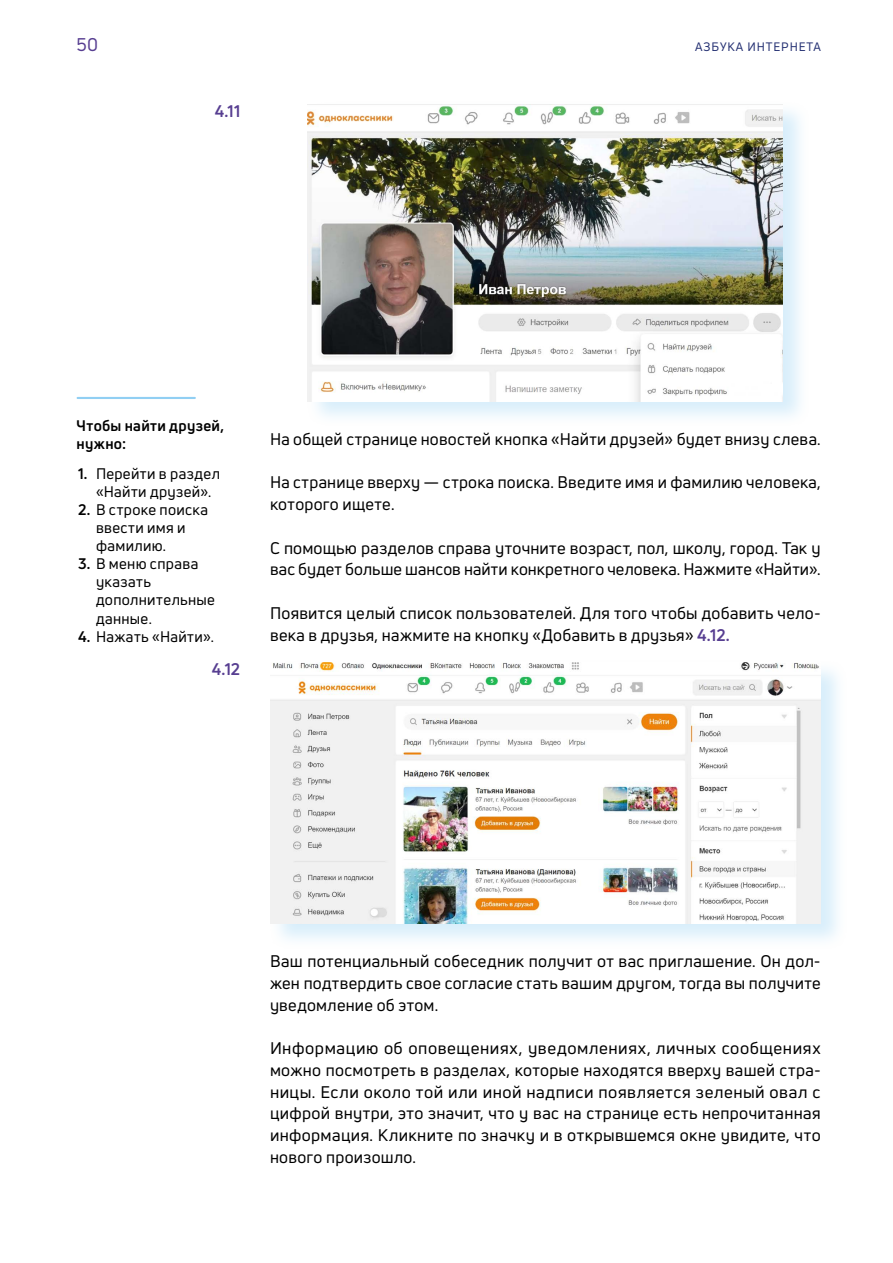
<style>
.page{position:relative;width:893px;height:1263px;background:#fff}
.page>*{position:absolute;margin:0;border:0;box-sizing:border-box;transform-origin:0 0}
.t1{font:18px "Uni Neue";color:#573e91}
.t2{font:16.5px/21.8px "Uni Neue";letter-spacing:.015em;color:#000}
.t3{font:700 16.5px "Uni Neue";color:#573e91}
.t4{font:15px/18px "Uni Neue";letter-spacing:.025em;color:#000}
.t5{font:700 15px/18px "Uni Neue";letter-spacing:.02em;color:#000}
.t6{font:12px "Uni Neue";letter-spacing:.075em;color:#243072}
.s1{font-weight:700}
.s2{font-weight:700;color:#573e91}
</style>
<div class="page">
<div style="left:307px;top:101px;width:503px;height:326px;background:#91cff3;opacity:.35"></div>
<img style="left:308px;top:104px;width:475px;height:297px">
<div style="left:269px;top:660px;width:579px;height:289px;background:#91cff3;opacity:.35"></div>
<img style="left:270px;top:662px;width:551px;height:261px">
<hr style="left:78px;top:397px;width:117px;height:2px;background:#91cff3">
<p class="t1" style="left:77px;top:33px;width:23px">50</p>
<p class="t6" style="left:695px;top:39px;width:127px">АЗБУКА ИНТЕРНЕТА</p>
<p class="t3" style="left:215px;top:100px;width:27px">4.11</p>
<p class="t5" style="left:77px;top:416px;width:149px">Чтобы найти друзей, нужно:</p>
<p class="t4" style="left:96px;top:465px;width:126px;text-indent:-18px"><span class="s1">1.</span> Перейти в раздел «Найти друзей».</p>
<p class="t4" style="left:96px;top:501px;width:114px;text-indent:-18px"><span class="s1">2.</span> В строке поиска ввести имя и фамилию.</p>
<p class="t4" style="left:96px;top:555px;width:121px;text-indent:-18px"><span class="s1">3.</span> В меню справа указать дополнительные данные.</p>
<p class="t4" style="left:78px;top:627px;width:137px"><span class="s1">4.</span> Нажать «Найти».</p>
<p class="t3" style="left:212px;top:658px;width:30px">4.12</p>
<p class="t2" style="left:270px;top:428px;width:552px">На общей странице новостей кнопка «Найти друзей» будет внизу слева.</p>
<p class="t2" style="left:270px;top:471px;width:552px">На странице вверху — строка поиска. Введите имя и фамилию человека, которого ищете.</p>
<p class="t2" style="left:270px;top:537px;width:552px">С помощью разделов справа уточните возраст, пол, школу, город. Так у вас будет больше шансов найти конкретного человека. Нажмите «Найти».</p>
<p class="t2" style="left:270px;top:602px;width:552px">Появится целый список пользователей. Для того чтобы добавить чело&shy;века в друзья, нажмите на кнопку «Добавить в друзья» <span class="s2">4.12.</span></p>
<p class="t2" style="left:270px;top:950px;width:552px;text-align:justify">Ваш потенциальный собеседник получит от вас приглашение. Он дол&shy;жен подтвердить свое согласие стать вашим другом, тогда вы получите уведомление об этом.</p>
<p class="t2" style="left:270px;top:1037px;width:552px;text-align:justify">Информацию об оповещениях, уведомлениях, личных сообщениях можно посмотреть в разделах, которые находятся вверху вашей стра&shy;ницы. Если около той или иной надписи появляется зеленый овал с цифрой внутри, это значит, что у вас на странице есть непрочитанная информация. Кликните по значку и в открывшемся окне увидите, что нового произошло.</p>
</div>
